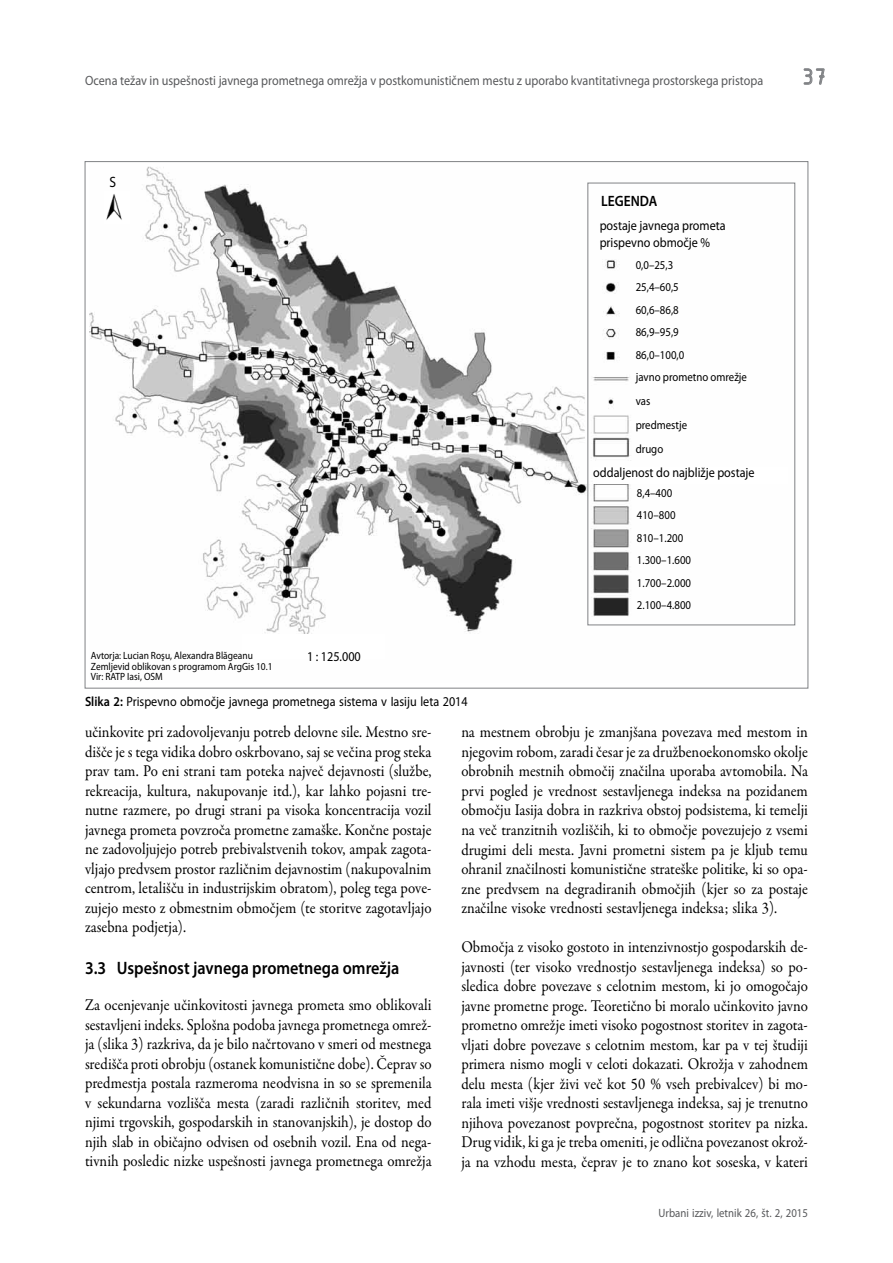
<style>
.page{position:relative;width:893px;height:1263px;background:#fff}
.page>*{position:absolute;margin:0;border:0;box-sizing:border-box;transform-origin:0 0}
.t1{font:24px "ISOCTEUR";color:#808285}
.t2{font:600 18px "Myriad Pro";color:#000;scale:.9 1}
.t3{font:16.5px/19.5px "Garamond Premr Pro";color:#000;text-align:justify;scale:.9 1}
.t4{font:600 15px "Myriad Pro";color:#000;scale:.9 1}
.t5{font:15px "Myriad Pro";color:#000;scale:.9 1}
.t6{font:13.5px/16.5px "Myriad Pro";color:#000;scale:.9 1}
.t7{font:13.5px "Myriad Pro";color:#58595b;scale:.9 1}
.t8{font:12px/22.5px "Myriad Pro";color:#000;scale:.9 1}
.t9{font:12px "Myriad Pro";color:#58595b;scale:.9 1}
.t10{font:10.5px/10.5px "Myriad Pro";color:#000;scale:.9 1}
.s1{font-weight:600}
</style>
<div class="page">
<svg style="left:803px;top:68px;width:22px;height:17px"></svg>
<img style="left:90px;top:166px;width:706px;height:468px">
<img style="left:104px;top:192px;width:25px;height:31px">
<div style="left:593px;top:467px;width:195px;height:16px;background:#fff"></div>
<div style="left:588px;top:183px;width:207px;height:442px;border:1px solid #808285"></div>
<p class="t7" style="left:85px;top:73px;width:755px">Ocena težav in uspešnosti javnega prometnega omrežja v postkomunističnem mestu z uporabo kvantitativnega prostorskega pristopa</p>
<p class="t5" style="left:110px;top:174px;width:9px">S</p>
<p class="t10" style="left:91px;top:651px;width:203px">Avtorja: Lucian Roşu, Alexandra Blăgeanu<br>Zemljevid oblikovan s programom ArgGis 10.1<br>Vir: RATP Iasi, OSM</p>
<p class="t6" style="left:307px;top:649px;width:61px">1 : 125.000</p>
<p class="t6" style="left:85px;top:693px;width:427px"><span class="s1">Slika 2:</span> Prispevno območje javnega prometnega sistema v Iasiju leta 2014</p>
<p class="t4" style="left:601px;top:191px;width:64px">LEGENDA</p>
<p class="t6" style="left:600px;top:218px;width:142px">postaje javnega prometa prispevno območje %</p>
<p class="t8" style="left:636px;top:253px;width:56px">0,0–25,3<br>25,4–60,5<br>60,6–86,8<br>86,9–95,9<br>86,0–100,0</p>
<p class="t8" style="left:636px;top:365px;width:125px;line-height:24px">javno prometno omrežje vas<br>predmestje<br>drugo</p>
<p class="t6" style="left:593px;top:465px;width:181px">oddaljenost do najbližje postaje</p>
<p class="t8" style="left:637px;top:482px;width:62px">8,4–400<br>410–800<br>810–1.200<br>1.300–1.600<br>1.700–2.000<br>2.100–4.800</p>
<h1 class="t1" style="left:799px;top:61px;width:31px">37</h1>
<p class="t3" style="left:85px;top:722px;width:387px">učinkovite pri zadovoljevanju potreb delovne sile. Mestno sre&shy;dišče je s tega vidika dobro oskrbovano, saj se večina prog steka prav tam. Po eni strani tam poteka največ dejavnosti (službe, rekreacija, kultura, nakupovanje itd.), kar lahko pojasni tre&shy;nutne razmere, po drugi strani pa visoka koncentracija vozil javnega prometa povzroča prometne zamaške. Končne postaje ne zadovoljujejo potreb prebivalstvenih tokov, ampak zagota&shy;vljajo predvsem prostor različnim dejavnostim (nakupovalnim centrom, letališču in industrijskim obratom), poleg tega pove&shy;zujejo mesto z obmestnim območjem (te storitve zagotavljajo zasebna podjetja).</p>
<p class="t2" style="left:85px;top:956px;width:351px">3.3 Uspešnost javnega prometnega omrežja</p>
<p class="t3" style="left:85px;top:995px;width:387px">Za ocenjevanje učinkovitosti javnega prometa smo oblikovali sestavljeni indeks. Splošna podoba javnega prometnega omrež&shy;ja (slika 3) razkriva, da je bilo načrtovano v smeri od mestnega središča proti obrobju (ostanek komunistične dobe). Čeprav so predmestja postala razmeroma neodvisna in so se spremenila v sekundarna vozlišča mesta (zaradi različnih storitev, med njimi trgovskih, gospodarskih in stanovanjskih), je dostop do njih slab in običajno odvisen od osebnih vozil. Ena od nega&shy;tivnih posledic nizke uspešnosti javnega prometnega omrežja</p>
<p class="t3" style="left:461px;top:723px;width:387px">na mestnem obrobju je zmanjšana povezava med mestom in njegovim robom, zaradi česar je za družbenoekonomsko okolje obrobnih mestnih območij značilna uporaba avtomobila. Na prvi pogled je vrednost sestavljenega indeksa na pozidanem območju Iasija dobra in razkriva obstoj podsistema, ki temelji na več tranzitnih vozliščih, ki to območje povezujejo z vsemi drugimi deli mesta. Javni prometni sistem pa je kljub temu ohranil značilnosti komunistične strateške politike, ki so opa&shy;zne predvsem na degradiranih območjih (kjer so za postaje značilne visoke vrednosti sestavljenega indeksa; slika 3).</p>
<p class="t3" style="left:461px;top:937px;width:387px">Območja z visoko gostoto in intenzivnostjo gospodarskih de&shy;javnosti (ter visoko vrednostjo sestavljenega indeksa) so po&shy;sledica dobre povezave s celotnim mestom, ki jo omogočajo javne prometne proge. Teoretično bi moralo učinkovito javno prometno omrežje imeti visoko pogostnost storitev in zagota&shy;vljati dobre povezave s celotnim mestom, kar pa v tej študiji primera nismo mogli v celoti dokazati. Okrožja v zahodnem delu mesta (kjer živi več kot 50 % vseh prebivalcev) bi mo&shy;rala imeti višje vrednosti sestavljenega indeksa, saj je trenutno njihova povezanost povprečna, pogostnost storitev pa nizka.<br>Drug vidik, ki ga je treba omeniti, je odlična povezanost okrož&shy;ja na vzhodu mesta, čeprav je to znano kot soseska, v kateri</p>
<p class="t9" style="left:658px;top:1206px;width:168px">Urbani izziv, letnik 26, št. 2, 2015</p>
</div>
